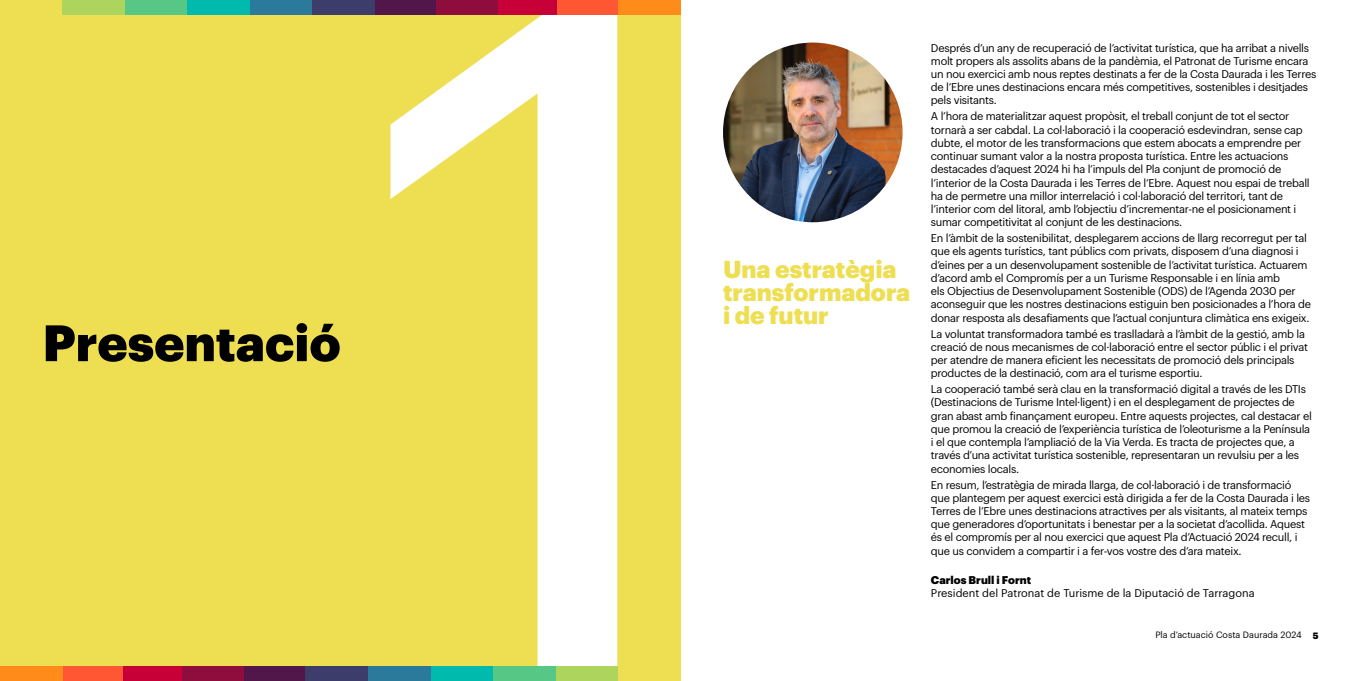
<style>
.page{position:relative;width:1361px;height:681px;background:#fff}
.page>*{position:absolute;margin:0;border:0;box-sizing:border-box;transform-origin:0 0}
.t1{font:918px "Graphik";color:#fff}
.t2{font:900 50px "Graphik";color:#000}
.t3{font:900 24px/23px "Graphik";color:#edde52}
.t4{font:11px/13.2px "Graphik";letter-spacing:-.025em;color:#000}
.t5{font:11px "Graphik";color:#000}
.t6{font:900 11px "Graphik";color:#000}
.t7{font:9px "Graphik";color:#000}
.s1{font-weight:900}
</style>
<div class="page">
<div style="left:0;top:0;width:680px;height:680px;background:#edde52"></div>
<div style="left:62px;top:0;width:63px;height:14px;background:#add45c"></div>
<div style="left:555px;top:666px;width:63px;height:14px;background:#add45c"></div>
<div style="left:125px;top:0;width:63px;height:14px;background:#57c785"></div>
<div style="left:493px;top:666px;width:62px;height:14px;background:#57c785"></div>
<div style="left:188px;top:0;width:62px;height:14px;background:#00baad"></div>
<div style="left:430px;top:666px;width:63px;height:14px;background:#00baad"></div>
<div style="left:250px;top:0;width:63px;height:14px;background:#2b7a9c"></div>
<div style="left:368px;top:666px;width:62px;height:14px;background:#2b7a9c"></div>
<div style="left:313px;top:0;width:62px;height:14px;background:#3d3d6b"></div>
<div style="left:305px;top:666px;width:63px;height:14px;background:#3d3d6b"></div>
<div style="left:375px;top:0;width:63px;height:14px;background:#52174a"></div>
<div style="left:242px;top:666px;width:63px;height:14px;background:#52174a"></div>
<div style="left:436px;top:0;width:63px;height:14px;background:#8f0d3d"></div>
<div style="left:182px;top:666px;width:62px;height:14px;background:#8f0d3d"></div>
<div style="left:498px;top:0;width:63px;height:14px;background:#c70038"></div>
<div style="left:119px;top:666px;width:63px;height:14px;background:#c70038"></div>
<div style="left:557px;top:0;width:63px;height:14px;background:#ff5733"></div>
<div style="left:60px;top:666px;width:63px;height:14px;background:#ff5733"></div>
<div style="left:618px;top:0;width:62px;height:14px;background:#ff8c1a"></div>
<div style="left:0;top:666px;width:63px;height:14px;background:#ff8c1a"></div>
<img style="left:723px;top:43px;width:179px;height:179px;border-radius:90px">
<h2 class="t2" style="left:43px;top:304px;width:300px">Presentació</h2>
<h1 class="t1" style="left:360px;top:-351px;width:368px">1</h1>
<h3 class="t3" style="left:723px;top:255px;width:189px">Una estratègia transformadora i de futur</h3>
<p class="t4" style="left:931px;top:40px;width:387px">Després d’un any de recuperació de l’activitat turística, que ha arribat a nivells molt propers als assolits abans de la pandèmia, el Patronat de Turisme encara un nou exercici amb nous reptes destinats a fer de la Costa Daurada i les Terres de l’Ebre unes destinacions encara més competitives, sostenibles i desitjades pels visitants.</p>
<p class="t4" style="left:931px;top:109px;width:380px">A l’hora de materialitzar aquest propòsit, el treball conjunt de tot el sector tornarà a ser cabdal. La col·laboració i la cooperació esdevindran, sense cap dubte, el motor de les transformacions que estem abocats a emprendre per continuar sumant valor a la nostra proposta turística. Entre les actuacions destacades d’aquest 2024 hi ha l’impuls del Pla conjunt de promoció de l’interior de la Costa Daurada i les Terres de l’Ebre. Aquest nou espai de treball ha de permetre una millor interrelació i col·laboració del territori, tant de l’interior com del litoral, amb l’objectiu d’incrementar-ne el posicionament i sumar competitivitat al conjunt de les destinacions.</p>
<p class="t4" style="left:931px;top:230px;width:382px">En l’àmbit de la sostenibilitat, desplegarem accions de llarg recorregut per tal que els agents turístics, tant públics com privats, disposem d’una diagnosi i d’eines per a un desenvolupament sostenible de l’activitat turística. Actuarem d’acord amb el Compromís per a un Turisme Responsable i en línia amb<br>els Objectius de Desenvolupament Sostenible (ODS) de l’Agenda 2030 per aconseguir que les nostres destinacions estiguin ben posicionades a l’hora de donar resposta als desafiaments que l’actual conjuntura climàtica ens exigeix.</p>
<p class="t4" style="left:931px;top:326px;width:379px">La voluntat transformadora també es traslladarà a l’àmbit de la gestió, amb la creació de nous mecanismes de col·laboració entre el sector públic i el privat per atendre de manera eficient les necessitats de promoció dels principals productes de la destinació, com ara el turisme esportiu.</p>
<p class="t4" style="left:931px;top:381px;width:382px">La cooperació també serà clau en la transformació digital a través de les DTIs (Destinacions de Turisme Intel·ligent) i en el desplegament de projectes de gran abast amb finançament europeu. Entre aquests projectes, cal destacar el que promou la creació de l’experiència turística de l’oleoturisme a la Península i el que contempla l’ampliació de la Via Verda. Es tracta de projectes que, a través d’una activitat turística sostenible, representaran un revulsiu per a les economies locals.</p>
<p class="t4" style="left:931px;top:477px;width:381px">En resum, l’estratègia de mirada llarga, de col·laboració i de transformació que plantegem per aquest exercici està dirigida a fer de la Costa Daurada i les Terres de l’Ebre unes destinacions atractives per als visitants, al mateix temps que generadores d’oportunitats i benestar per a la societat d’acollida. Aquest és el compromís per al nou exercici que aquest Pla d’Actuació 2024 recull, i que us convidem a compartir i a fer-vos vostre des d’ara mateix.</p>
<p class="t6" style="left:931px;top:571px;width:102px">Carlos Brull i Fornt</p>
<p class="t5" style="left:931px;top:584px;width:325px">President del Patronat de Turisme de la Diputació de Tarragona</p>
<p class="t7" style="left:1155px;top:628px;width:165px">Pla d’actuació Costa Daurada 2024 <span class="s1">5</span></p>
</div>
